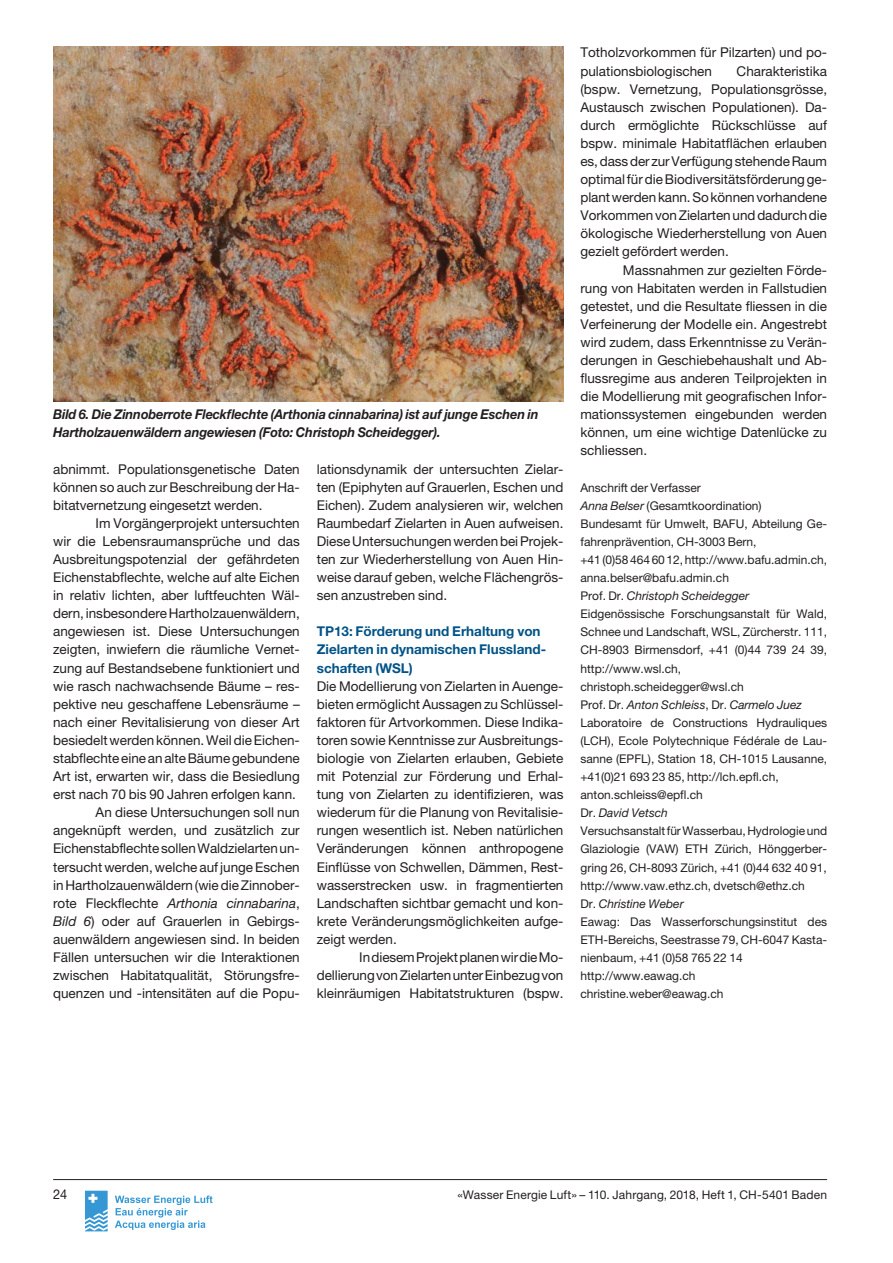
<style>
.page{position:relative;width:893px;height:1263px;background:#fff}
.page>*{position:absolute;margin:0;border:0;box-sizing:border-box;transform-origin:0 0}
.t1{font:13.5px/18.1px "Helvetica Neue";color:#231f20;text-align:justify}
.t2{font:italic 700 13.5px/18.1px "Helvetica Neue";letter-spacing:-.01em;color:#231f20;scale:.95 1}
.t3{font:700 13.5px/18.1px "Helvetica Neue";color:#005387}
.t4{font:13.5px "Helvetica Neue";color:#231f20;scale:.95 1}
.t5{font:12px/18.1px "Helvetica Neue";color:#231f20}
.s1{font-style:italic}
</style>
<div class="page">
<hr style="left:53px;top:1179px;width:774px;height:1px;background:#231f20">
<svg style="left:85px;top:1191px;width:23px;height:40px"></svg>
<svg style="left:115px;top:1196px;width:98px;height:34px"></svg>
<img style="left:53px;top:47px;width:510px;height:354px">
<p class="t2" style="left:53px;top:407px;width:512px">Bild 6. Die Zinnoberrote Fleckflechte (Arthonia cinnabarina) ist auf junge Eschen in<br>Hartholzauenwäldern angewiesen (Foto: Christoph Scheidegger).</p>
<p class="t1" style="left:53px;top:461px;width:248px">abnimmt. Populationsgenetische Daten können so auch zur Beschreibung der Ha&shy;bitatvernetzung eingesetzt werden.</p>
<p class="t1" style="left:53px;top:515px;width:248px;text-align:right">Im Vorgängerprojekt untersuchten<br>wir die Lebensraumansprüche und das Ausbreitungspotenzial der gefährdeten Eichenstabflechte, welche auf alte Eichen in relativ lichten, aber luftfeuchten Wäl&shy;dern, insbesondere Hartholzauenwäldern, angewiesen ist. Diese Untersuchungen zeigten, inwiefern die räumliche Vernet&shy;zung auf Bestandsebene funktioniert und wie rasch nachwachsende Bäume – res&shy;pektive neu geschaffene Lebensräume – nach einer Revitalisierung von dieser Art besiedelt werden können. Weil die Eichen&shy;stabflechte eine an alte Bäume gebundene Art ist, erwarten wir, dass die Besiedlung erst nach 70 bis 90 Jahren erfolgen kann.<br>An diese Untersuchungen soll nun angeknüpft werden, und zusätzlich zur Eichenstabflechte sollen Waldzielarten un&shy;tersucht werden, welche auf junge Eschen in Hartholzauenwäldern (wie die Zinnober&shy;rote Fleckflechte <span class="s1">Arthonia cinnabarina</span>, <span class="s1">Bild 6</span>) oder auf Grauerlen in Gebirgs&shy;auenwäldern angewiesen sind. In beiden Fällen untersuchen wir die Interaktionen zwischen Habitatqualität, Störungsfre&shy;quenzen und -intensitäten auf die Popu-</p>
<p class="t1" style="left:317px;top:461px;width:248px">lationsdynamik der untersuchten Zielar&shy;ten (Epiphyten auf Grauerlen, Eschen und Eichen). Zudem analysieren wir, welchen Raumbedarf Zielarten in Auen aufweisen.<br>Diese Untersuchungen werden bei Projek&shy;ten zur Wiederherstellung von Auen Hin&shy;weise darauf geben, welche Flächengrös&shy;sen anzustreben sind.</p>
<p class="t3" style="left:317px;top:624px;width:231px">TP13: Förderung und Erhaltung von<br>Zielarten in dynamischen Flussland&shy;schaften (WSL)</p>
<p class="t1" style="left:317px;top:678px;width:248px">Die Modellierung von Zielarten in Auenge&shy;bieten ermöglicht Aussagen zu Schlüssel&shy;faktoren für Artvorkommen. Diese Indika&shy;toren sowie Kenntnisse zur Ausbreitungs&shy;biologie von Zielarten erlauben, Gebiete mit Potenzial zur Förderung und Erhal&shy;tung von Zielarten zu identifizieren, was wiederum für die Planung von Revitalisie&shy;rungen wesentlich ist. Neben natürlichen Veränderungen können anthropogene Einflüsse von Schwellen, Dämmen, Rest&shy;wasserstrecken usw. in fragmentierten Landschaften sichtbar gemacht und kon&shy;krete Veränderungsmöglichkeiten aufge&shy;zeigt werden.</p>
<p class="t1" style="left:317px;top:949px;width:248px;text-indent:43px">In diesem Projekt planen wir die Mo&shy;dellierung von Zielarten unter Einbezug von kleinräumigen Habitatstrukturen (bspw.</p>
<p class="t1" style="left:580px;top:45px;width:248px">Totholzvorkommen für Pilzarten) und po&shy;pulationsbiologischen</p>
<p class="t1" style="left:580px;top:63px;width:248px;text-indent:156px">Charakteristika (bspw. Vernetzung, Populationsgrös se, Austausch zwischen Populationen). Da&shy;durch ermöglichte Rückschlüsse auf bspw. minimale Habitatflächen erlauben es, dass der zur Verfügung stehende Raum optimal für die Biodiversitätsförderung ge&shy;plant werden kann. So können vorhandene Vorkommen von Zielarten und dadurch die ökologische Wiederherstellung von Auen gezielt gefördert werden.</p>
<p class="t1" style="left:580px;top:262px;width:248px;text-indent:43px">Massnahmen zur gezielten Förde&shy;rung von Habitaten werden in Fallstudien getestet, und die Resultate fliessen in die Verfeinerung der Modelle ein. Angestrebt wird zudem, dass Erkenntnisse zu Verän&shy;derungen in Geschiebehaushalt und Ab&shy;flussregime aus anderen Teilprojekten in die Modellierung mit geografischen Infor&shy;mationssystemen eingebunden werden können, um eine wichtige Datenlücke zu schliessen.</p>
<p class="t5" style="left:580px;top:479px;width:248px">Anschrift der Verfasser<br><span class="s1">Anna Belser</span> (Gesamtkoordination)<br>Bundesamt für Umwelt, BAFU, Abteilung Ge&shy;fahrenprävention, CH-3003 Bern,<br>+41 (0)58 464 60 12, http://www.bafu.admin.ch, anna.belser@bafu.admin.ch<br>Prof. Dr. <span class="s1">Christoph Scheidegger </span>Eidgenössische Forschungsanstalt für Wald, Schnee und Landschaft, WSL, Zürcherstr. 111, CH-8903 Birmensdorf, +41 (0)44 739 24 39, http://www.wsl.ch, christoph.scheidegger@wsl.ch<br>Prof. Dr. <span class="s1">Anton Schleiss</span>, Dr. <span class="s1">Carmelo Juez </span>Laboratoire de Constructions Hydrauliques (LCH), Ecole Polytechnique Fédérale de Lau&shy;sanne (EPFL), Station 18, CH-1015 Lausanne, +41(0)21 693 23 85, http://lch.epfl.ch, anton.schleiss@epfl.ch<br>Dr. <span class="s1">David Vetsch<br></span>Versuchsanstalt für Wasserbau, Hydrologie und Glaziologie (VAW) ETH Zürich, Hönggerber&shy;gring 26, CH-8093 Zürich, +41 (0)44 632 40 91, http://www.vaw.ethz.ch, dvetsch@ethz.ch<br>Dr. <span class="s1">Christine Weber<br></span>Eawag: Das Wasserforschungsinstitut des ETH-Bereichs, Seestrasse 79, CH-6047 Kasta&shy;nienbaum, +41 (0)58 765 22 14 http://www.eawag.ch christine.weber@eawag.ch</p>
<p class="t4" style="left:53px;top:1190px;width:16px">24</p>
<p class="t5" style="left:457px;top:1187px;width:371px">«Wasser Energie Luft» – 110. Jahrgang, 2018, Heft 1, CH-5401 Baden</p>
</div>
